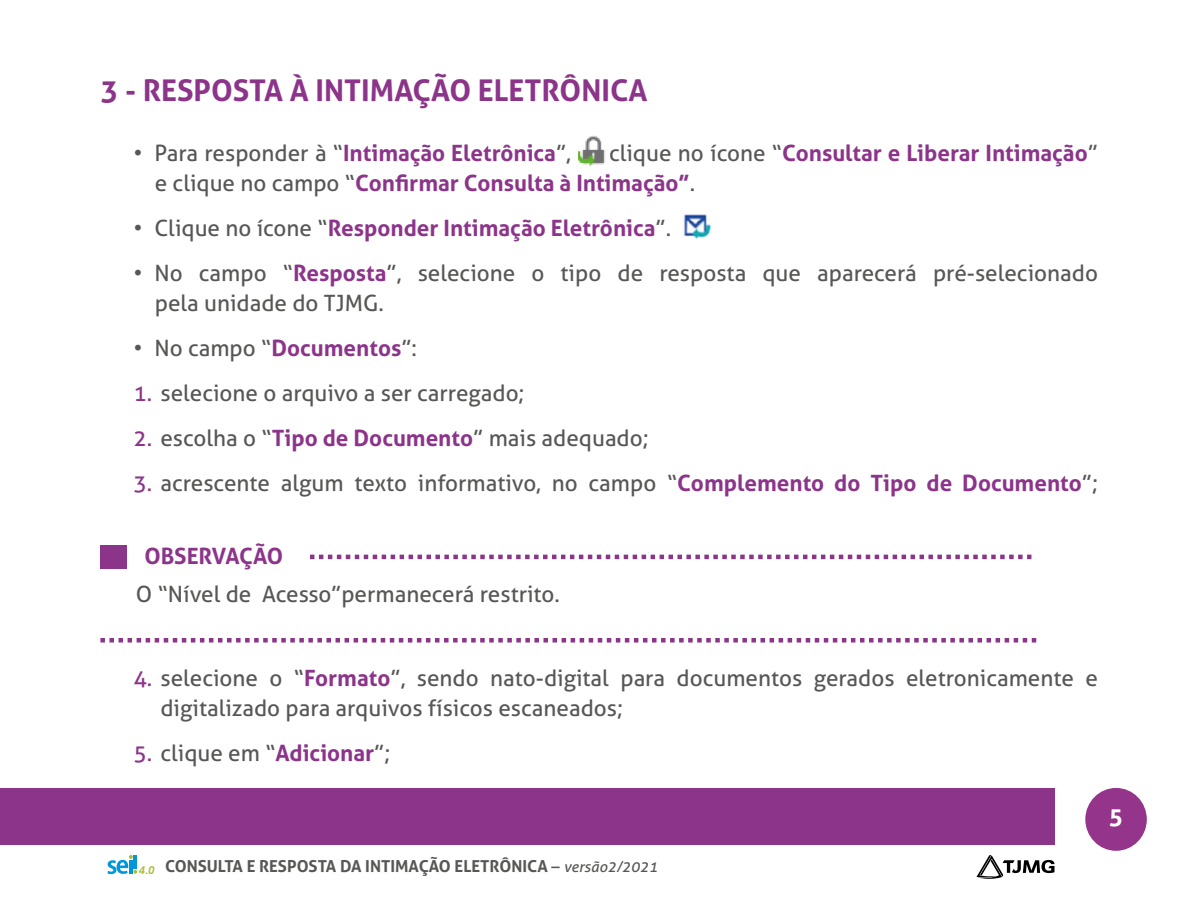
<style>
.page{position:relative;width:1200px;height:900px;background:#fff}
.page>*{position:absolute;margin:0;border:0;box-sizing:border-box;transform-origin:0 0}
.t1{font:700 30px "Aller";color:#8c348a}
.t2{font:700 24px "Aller";color:#fff}
.t3{font:22.5px/30px "Aller";color:#575756}
.t4{font:700 22.5px/30px "Aller";color:#8c348a}
.t5{font:700 16.5px "Aller";color:#575756}
.s1{font-weight:400;color:#575756}
.s2{font-weight:700;color:#8c348a}
.s3{color:#8c348a}
.s4{font-weight:400}
.s5{font-weight:400;font-style:italic;font-size:15px}
</style>
<div class="page">
<div style="left:1085px;top:788px;width:62px;height:63px;background:#94348a;border-radius:50%"></div>
<svg style="left:976px;top:855px;width:79px;height:24px"></svg>
<svg style="left:107px;top:855px;width:30px;height:19px"></svg>
<div style="left:0;top:788px;width:1054px;height:57px;background:#8c348a"></div>
<img style="left:578px;top:136px;width:27px;height:30px">
<img style="left:683px;top:214px;width:28px;height:25px">
<svg style="left:310px;top:555px;width:721px;height:4px"></svg>
<svg style="left:100px;top:638px;width:936px;height:5px"></svg>
<div style="left:100px;top:545px;width:27px;height:24px;background:#8c348a"></div>
<h1 class="t1" style="left:100px;top:72px;width:549px">3 - RESPOSTA À INTIMAÇÃO ELETRÔNICA</h1>
<p class="t4" style="left:133px;top:138px;width:439px"><span class="s1">• Para responder à “</span>Intimação Eletrônica<span class="s1">”,</span></p>
<p class="t4" style="left:155px;top:138px;width:945px;text-indent:454px"><span class="s1">clique no ícone “</span>Consultar e Liberar Intimação<span class="s1">” e clique no campo “</span>Confirmar Consulta à Intimação”<span class="s1">.</span></p>
<p class="t4" style="left:133px;top:213px;width:539px"><span class="s1">• Clique no ícone “</span>Responder Intimação Eletrônica<span class="s1">”.</span></p>
<p class="t3" style="left:155px;top:258px;width:945px;text-indent:-21px">• No campo “<span class="s2">Resposta</span>”, selecione o tipo de resposta que aparecerá pré-selecionado pela unidade do TJMG.</p>
<p class="t3" style="left:133px;top:333px;width:285px">• No campo “<span class="s2">Documentos</span>”:</p>
<p class="t3" style="left:133px;top:378px;width:393px"><span class="s3">1.</span> selecione o arquivo a ser carregado;</p>
<p class="t3" style="left:133px;top:423px;width:517px"><span class="s3">2.</span> escolha o “<span class="s2">Tipo de Documento</span>” mais adequado;</p>
<p class="t3" style="left:133px;top:468px;width:966px"><span class="s3">3.</span> acrescente algum texto informativo, no campo “<span class="s2">Complemento do Tipo de Documento</span>”;</p>
<p class="t4" style="left:144px;top:541px;width:140px">OBSERVAÇÃO</p>
<p class="t3" style="left:136px;top:579px;width:425px">O “Nível de Acesso”permanecerá restrito.</p>
<p class="t3" style="left:160px;top:663px;width:939px;text-indent:-27px"><span class="s3">4.</span> selecione o “<span class="s2">Formato</span>”, sendo nato-digital para documentos gerados eletronicamente e digitalizado para arquivos físicos escaneados;</p>
<p class="t3" style="left:133px;top:738px;width:258px"><span class="s3">5.</span> clique em “<span class="s2">Adicionar</span>”;</p>
<p class="t5" style="left:139px;top:856px;width:520px"><sub>4.0</sub> CONSULTA E RESPOSTA DA INTIMAÇÃO ELETRÔNICA <span class="s4">–</span> <span class="s5">versão2/2021</span></p>
<p class="t2" style="left:1109px;top:801px;width:16px">5</p>
</div>
